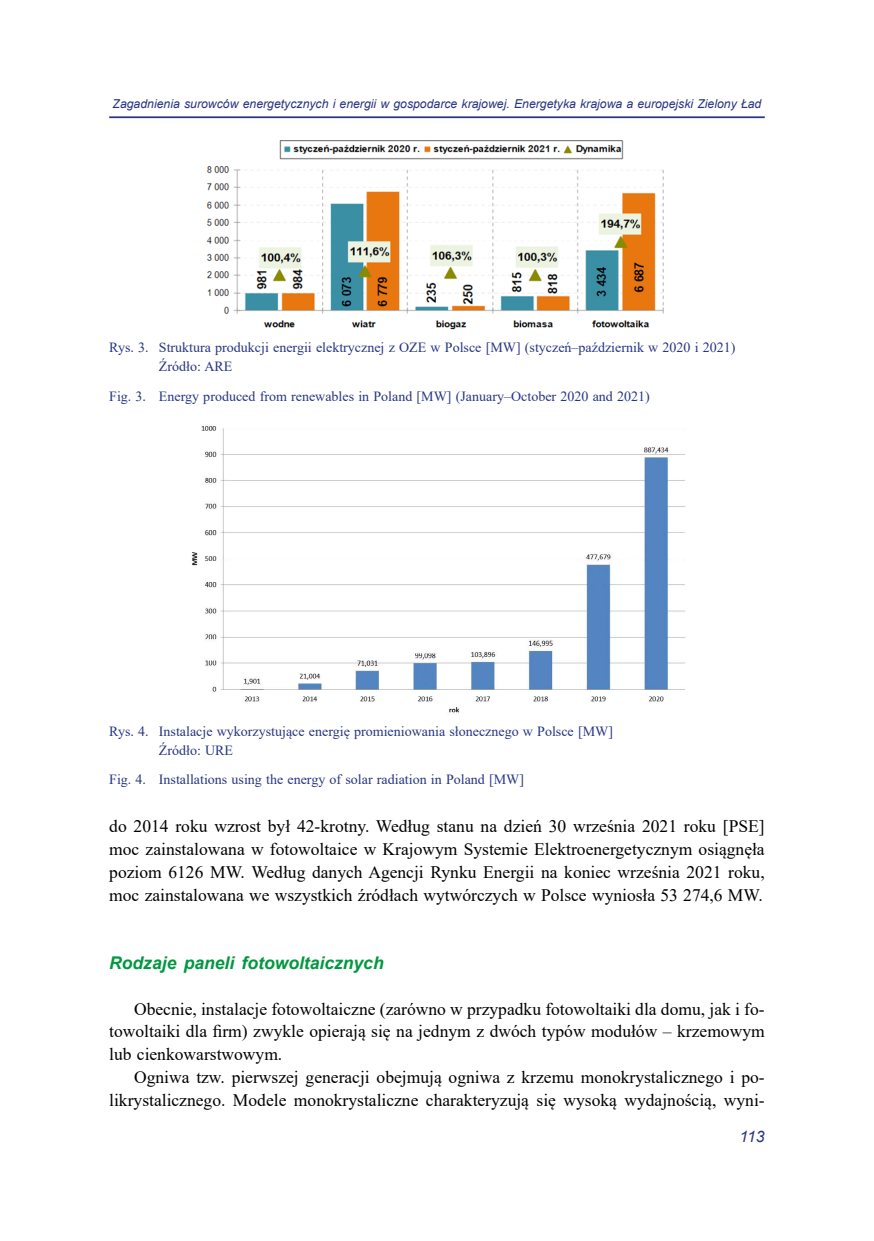
<style>
.page{position:relative;width:874px;height:1241px;background:#fff}
.page>*{position:absolute;margin:0;border:0;box-sizing:border-box;transform-origin:0 0}
.t1{font:17.5px/22.8px "Times New Roman";color:#000;text-align:justify}
.t2{font:italic 700 17.5px "Arial";color:#009840}
.t3{font:italic 15.75px "Arial";color:#283583}
.t4{font:14px/19.2px "Times New Roman";color:#283583}
.t5{font:italic 12.25px "Arial";color:#283583}
</style>
<div class="page">
<hr style="left:109px;top:116px;width:655px;height:2px;background:#283583">
<img style="left:206px;top:140px;width:458px;height:190px">
<img style="left:192px;top:425px;width:494px;height:288px">
<p class="t5" style="left:112px;top:96px;width:650px">Zagadnienia surowców energetycznych i energii w gospodarce krajowej. Energetyka krajowa a europejski Zielony Ład</p>
<p class="t4" style="left:159px;top:337px;width:578px;text-indent:-50px">Rys. 3. Struktura produkcji energii elektrycznej z OZE w Polsce [MW] (styczeń–październik w 2020 i 2021)<br>Źródło: ARE</p>
<p class="t4" style="left:109px;top:386px;width:541px">Fig. 3. Energy produced from renewables in Poland [MW] (January–October 2020 and 2021)</p>
<p class="t4" style="left:159px;top:720px;width:455px;text-indent:-50px">Rys. 4. Instalacje wykorzystujące energię promieniowania słonecznego w Polsce [MW]<br>Źródło: URE</p>
<p class="t4" style="left:109px;top:769px;width:416px">Fig. 4. Installations using the energy of solar radiation in Poland [MW]</p>
<p class="t1" style="left:109px;top:814px;width:656px">do 2014 roku wzrost był 42-krotny. Według stanu na dzień 30 września 2021 roku [PSE] moc zainstalowana w fotowoltaice w Krajowym Systemie Elektroenergetycznym osiągnęła poziom 6126 MW. Według danych Agencji Rynku Energii na koniec września 2021 roku, moc zainstalowana we wszystkich źródłach wytwórczych w Polsce wyniosła 53 274,6 MW.</p>
<p class="t2" style="left:109px;top:951px;width:276px">Rodzaje paneli fotowoltaicznych</p>
<p class="t1" style="left:109px;top:996px;width:656px;text-indent:25px">Obecnie, instalacje fotowoltaiczne (zarówno w przypadku fotowoltaiki dla domu, jak i fo&shy;towoltaiki dla firm) zwykle opierają się na jednym z dwóch typów modułów – krzemowym lub cienkowarstwowym.</p>
<p class="t1" style="left:109px;top:1064px;width:656px;text-align:right">Ogniwa tzw. pierwszej generacji obejmują ogniwa z krzemu monokrystalicznego i po&shy;likrystalicznego. Modele monokrystaliczne charakteryzują się wysoką wydajnością, wyni-</p>
<p class="t3" style="left:739px;top:1125px;width:27px">113</p>
</div>
